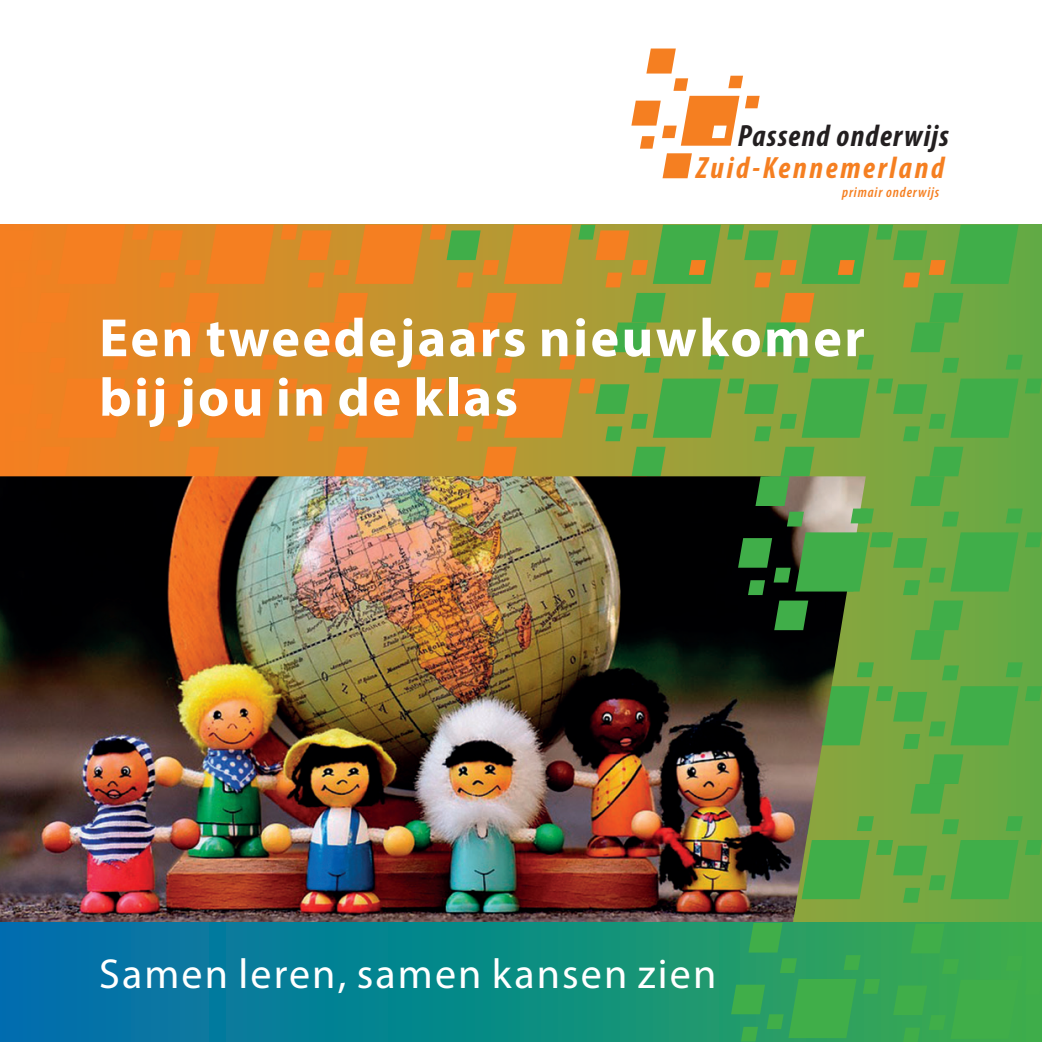
<style>
.page{position:relative;width:1042px;height:1042px;background:#fff}
.page>*{position:absolute;margin:0;border:0;box-sizing:border-box;transform-origin:0 0}
.hoofdstuk_kop{font:700 54.25px/59.5px "Myriad Pro";letter-spacing:.045em;color:#fff}
.hoofdstuk_kop-2{font:42px "Myriad Pro";letter-spacing:.05em;color:#fff}
.t1{font:italic 700 condensed 30.8px/32.6px "Myriad Pro";letter-spacing:.065em;color:#f57f21;text-align:right}
.t2{font:italic 600 condensed 14.7px "Myriad Pro";letter-spacing:.06em;color:#f57f21}
.s1{color:#231f20}
</style>
<div class="page">
<div style="left:0;top:224px;width:1042px;height:818px;background:linear-gradient(to right,#f98220,#69ae46)"></div>
<div style="left:0;top:225px;width:125px;height:62px;background:#f57f21"></div>
<div style="left:17px;top:447px;width:53px;height:29px;background:#f57f21"></div>
<svg style="left:132px;top:225px;width:142px;height:62px;background:#ea8323"></svg>
<svg style="left:166px;top:447px;width:53px;height:29px;background:#ea8323"></svg>
<svg style="left:281px;top:225px;width:142px;height:62px;background:#e28625"></svg>
<svg style="left:315px;top:447px;width:53px;height:29px;background:#e28625"></svg>
<svg style="left:429px;top:225px;width:143px;height:62px;background:#c88e2c"></svg>
<svg style="left:464px;top:447px;width:53px;height:29px;background:#d98a28"></svg>
<svg style="left:578px;top:225px;width:143px;height:62px;background:#8b9e3a"></svg>
<svg style="left:613px;top:447px;width:52px;height:29px;background:#6ca641"></svg>
<svg style="left:727px;top:225px;width:143px;height:62px;background:#70a540"></svg>
<svg style="left:866px;top:840px;width:4px;height:62px"></svg>
<svg style="left:876px;top:225px;width:142px;height:62px;background:#61a843"></svg>
<svg style="left:0;top:293px;width:1042px;height:148px;background:#ae9632"></svg>
<svg style="left:1005px;top:508px;width:17px;height:15px"></svg>
<svg style="left:942px;top:512px;width:17px;height:14px"></svg>
<svg style="left:910px;top:447px;width:53px;height:59px;background:#58ab45"></svg>
<svg style="left:1025px;top:840px;width:17px;height:15px"></svg>
<svg style="left:876px;top:840px;width:142px;height:62px;background:#58ab45"></svg>
<img style="left:0;top:476px;width:866px;height:447px">
<svg style="left:631px;top:49px;width:128px;height:129px"></svg>
<svg style="left:0;top:923px;width:1042px;height:119px;background:#108886"></svg>
<svg style="left:1025px;top:980px;width:17px;height:14px"></svg>
<svg style="left:1005px;top:956px;width:17px;height:15px"></svg>
<svg style="left:942px;top:959px;width:17px;height:15px"></svg>
<svg style="left:910px;top:924px;width:34px;height:29px"></svg>
<svg style="left:893px;top:980px;width:125px;height:62px;background:#3cab4d"></svg>
<svg style="left:863px;top:979px;width:17px;height:15px"></svg>
<svg style="left:843px;top:955px;width:17px;height:15px"></svg>
<svg style="left:780px;top:958px;width:17px;height:15px"></svg>
<svg style="left:748px;top:923px;width:34px;height:29px"></svg>
<svg style="left:731px;top:979px;width:125px;height:62px;background:#36a754"></svg>
<svg style="left:850px;top:508px;width:24px;height:15px"></svg>
<svg style="left:787px;top:512px;width:23px;height:14px"></svg>
<svg style="left:755px;top:447px;width:59px;height:59px;background:#64994b"></svg>
<img style="left:0;top:532px;width:1042px;height:302px">
<p class="t1" style="left:696px;top:119px;width:254px"><span class="s1">Passend onderwijs<br></span>Zuid-Kennemerland</p>
<p class="t2" style="left:842px;top:184px;width:99px">primair onderwijs</p>
<p class="hoofdstuk_kop" style="left:99px;top:306px;width:767px">Een tweedejaars nieuwkomer bij jou in de klas</p>
<p class="hoofdstuk_kop-2" style="left:99px;top:948px;width:618px">Samen leren, samen kansen zien</p>
</div>
